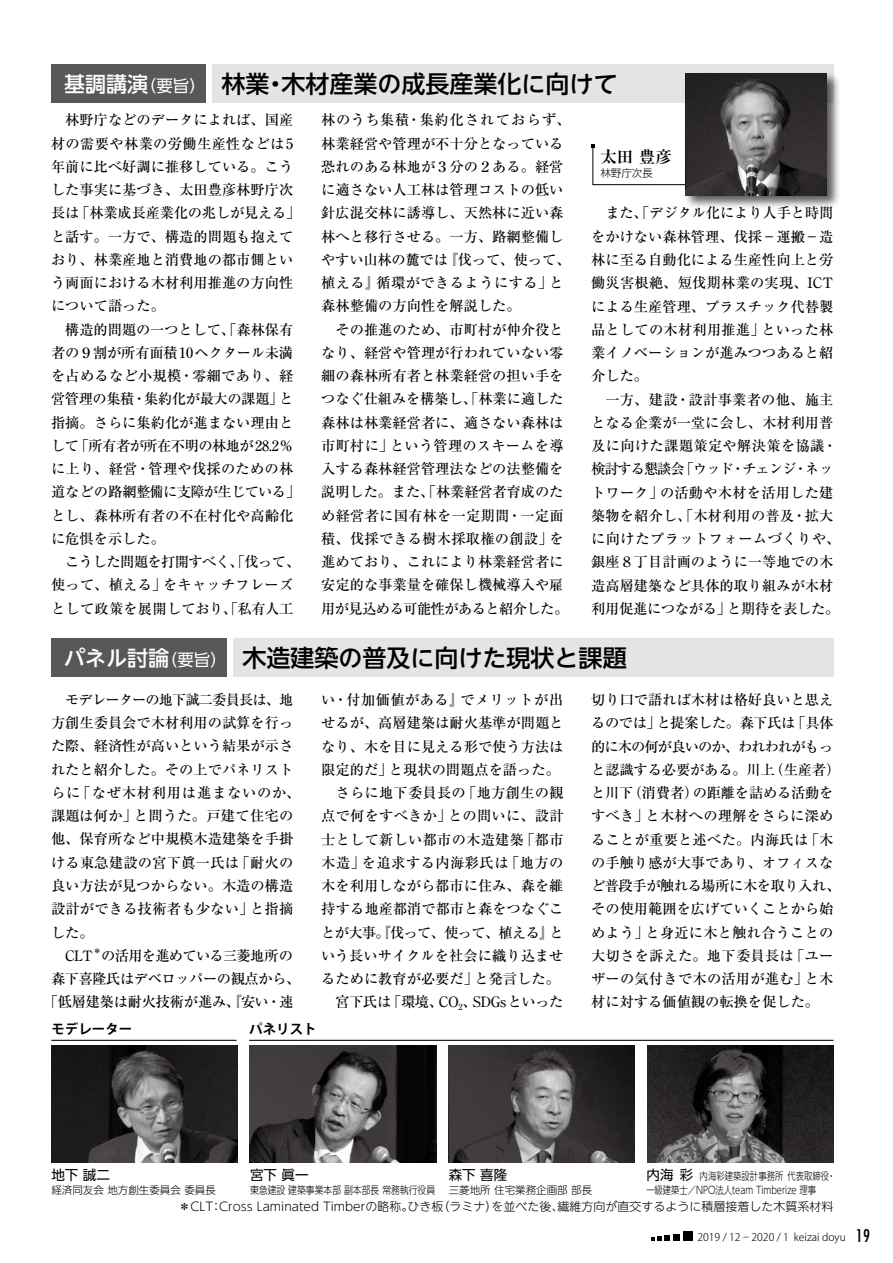
<style>
.page{position:relative;width:893px;height:1263px;background:#fff}
.page>*{position:absolute;margin:0;border:0;box-sizing:border-box;transform-origin:0 0}
.t1{font:500 24px "UD Shin Go NT Pr 6";color:#000}
.t2{font:700 16.5px "Ryumin Pro";color:#000}
.t3{font:500 14.25px/23.2px "Ryumin Pro";color:#000}
.t4{font:500 14.25px "Ryumin Pro";letter-spacing:-.03em;color:#000}
.t5{font:500 14.25px "Ryumin Pro";letter-spacing:-.06em;color:#000}
.t6{font:500 14.25px "Ryumin Pro";letter-spacing:.055em;color:#000}
.t7{font:500 14.25px "Ryumin Pro";letter-spacing:.02em;color:#000}
.t8{font:500 14.25px "Ryumin Pro";letter-spacing:-.05em;color:#000}
.t9{font:13.5px "UD Shin Go NT Pr 6";color:#000}
.t10{font:700 13.5px "Koz Go Pr 6 N";color:#000}
.t11{font:300 12px "UD Shin Go NT Pr 6";color:#000}
.t12{font:300 10.5px/13.5px "UD Shin Go NT Pr 6";color:#000;scale:.79 1}
.t13{font:300 10.5px "UD Shin Go NT Pr 6";color:#000}
.t14{font:300 10.5px "Koz Go Pro";color:#000}
.t15{font:300 10.5px "UD Shin Go NT Pr 6";color:#000;scale:.84 1}
.t16{font:300 10.5px "UD Shin Go Pr 6";color:#000}
.t17{font:500 8.25px "Ryumin Pro";color:#000}
.s1{font-size:21px;color:#fff}
.s2{font-weight:400;font-size:16.5px;color:#fff}
.s3{font-weight:400;font-size:18px}
.s4{font-weight:400;font-size:13.5px}
.s5{font-family:"Futura";font-weight:500;font-stretch:condensed;font-size:16.95px}
</style>
<div class="page">
<svg style="left:652px;top:1235px;width:18px;height:6px"></svg>
<div style="left:673px;top:1234px;width:7px;height:7px;background:#000"></div>
<div style="left:683px;top:1232px;width:9px;height:9px;background:#000"></div>
<div style="left:51px;top:639px;width:176px;height:38px;background:#595757"></div>
<div style="left:234px;top:639px;width:600px;height:38px;background:#e4e4e4"></div>
<div style="left:51px;top:65px;width:155px;height:38px;background:#595757"></div>
<div style="left:213px;top:65px;width:621px;height:38px;background:#e4e4e4"></div>
<svg style="left:591px;top:145px;width:93px;height:40px"></svg>
<hr style="left:51px;top:1040px;width:186px;height:1px;background:#000">
<hr style="left:249px;top:1040px;width:584px;height:1px;background:#000">
<div style="left:684px;top:71px;width:157px;height:139px;background:#000;opacity:.65"></div>
<img style="left:685px;top:73px;width:141px;height:122px">
<img style="left:51px;top:1045px;width:187px;height:117px">
<img style="left:250px;top:1045px;width:186px;height:117px">
<img style="left:449px;top:1045px;width:186px;height:117px">
<img style="left:647px;top:1045px;width:186px;height:117px">
<h1 class="t1" style="left:64px;top:64px;width:555px"><span class="s1">基調講演</span><span class="s2">（要旨）</span><span class="s3">　</span> 林業・木材産業の成長産業化に向けて</h1>
<p class="t3" style="left:321px;top:107px;width:251px">林のうち集積・集約化されておらず、林業経営や管理が不十分となっている恐れのある林地が３分の２ある。経営に適さない人工林は管理コストの低い針広混交林に誘導し、天然林に近い森林へと移行させる。一方、路網整備しやすい山林の麓では『伐って、使って、植える』循環ができるようにする」と森林整備の方向性を解説した。</p>
<p class="t3" style="left:321px;top:317px;width:249px;text-indent:14px">その推進のため、市町村が仲介役となり、経営や管理が行われていない零細の森林所有者と林業経営の担い手をつなぐ仕組みを構築し、「林業に適した森林は林業経営者に、適さない森林は市町村に」という管理のスキームを導入する森林経営管理法などの法整備を説明した。また、「林業経営者育成のため経営者に国有林を一定期間・一定面積、伐採できる樹木採取権の創設」を進めており、これにより林業経営者に安定的な事業量を確保し機械導入や雇用が見込める可能性があると紹介した。</p>
<p class="t3" style="left:51px;top:107px;width:251px;text-indent:14px">林野庁などのデータによれば、国産材の需要や林業の労働生産性などは5年前に比べ好調に推移している。こうした事実に基づき、太田豊彦林野庁次長は「林業成長産業化の兆しが見える」と話す。一方で、構造的問題も抱えており、林業産地と消費地の都市側という両面における木材利用推進の方向性について語った。</p>
<p class="t3" style="left:51px;top:317px;width:251px;text-indent:14px">構造的問題の一つとして、「森林保有者の９割が所有面積 10ヘクタール未満を占めるなど小規模・零細であり、経営管理の集積・集約化が最大の課題」と指摘。さらに集約化が進まない理由として「所有者が所在不明の林地が28.2％に上り、経営・管理や伐採のための林道などの路網整備に支障が生じている」とし、森林所有者の不在村化や高齢化に危惧を示した。</p>
<p class="t3" style="left:51px;top:549px;width:251px;text-indent:14px">こうした問題を打開すべく、「伐って、使って、植える」をキャッチフレーズとして政策を展開しており、「私有人工</p>
<p class="t2" style="left:600px;top:143px;width:73px">太田 豊彦</p>
<p class="t16" style="left:600px;top:164px;width:54px">林野庁次長</p>
<p class="t3" style="left:591px;top:200px;width:244px;text-align:justify;text-indent:14px">また、「デジタル化により人手と時間をかけない森林管理、伐採－運搬－造林に至る自動化による生産性向上と労働災害根絶、短伐期林業の実現、ICTによる生産管理、プラスチック代替製品としての木材利用推進」といった林業イノベーションが進みつつあると紹介した。</p>
<p class="t3" style="left:591px;top:387px;width:251px;text-align:center">一方、建設・設計事業者の他、施主<br>となる企業が一堂に会し、木材利用普及に向けた課題策定や解決策を協議・検討する懇談会「ウッド・チェンジ・ネットワーク」の活動や木材を活用した建築物を紹介し、「木材利用の普及・拡大に向けたプラットフォームづくりや、銀座８丁目計画のように一等地での木造高層建築など具体的取り組みが木材利用促進につながる」と期待を表した。</p>
<h1 class="t1" style="left:64px;top:638px;width:564px"><span class="s1">パネル討論</span><span class="s2">（要旨）</span><span class="s3">　</span> 木造建築の普及に向けた現状と課題</h1>
<p class="t5" style="left:65px;top:688px;width:229px">モデレーターの地下誠二委員長は、地</p>
<p class="t3" style="left:51px;top:710px;width:244px">方創生委員会で木材利用の試算を行っ</p>
<p class="t3" style="left:51px;top:733px;width:244px">た際、経済性が高いという結果が示さ</p>
<p class="t3" style="left:51px;top:757px;width:244px">れたと紹介した。その上でパネリスト</p>
<p class="t6" style="left:51px;top:781px;width:251px">らに「なぜ木材利用は進まないのか、</p>
<p class="t7" style="left:51px;top:805px;width:244px">課題は何か」と問うた。戸建て住宅の</p>
<p class="t3" style="left:51px;top:826px;width:244px">他、保育所など中規模木造建築を手掛</p>
<p class="t3" style="left:51px;top:850px;width:244px">ける東急建設の宮下眞一氏は「耐火の</p>
<p class="t3" style="left:51px;top:873px;width:244px">良い方法が見つからない。木造の構造</p>
<p class="t3" style="left:51px;top:896px;width:244px">設計ができる技術者も少ない」と指摘</p>
<p class="t3" style="left:51px;top:919px;width:44px">した。</p>
<p class="t3" style="left:65px;top:943px;width:29px">CLT</p>
<p class="t17" style="left:93px;top:944px;width:10px">＊</p>
<p class="t8" style="left:101px;top:944px;width:193px">の活用を進めている三菱地所の</p>
<p class="t4" style="left:51px;top:967px;width:251px">森下喜隆氏はデベロッパーの観点から、</p>
<p class="t3" style="left:44px;top:989px;width:251px">「低層建築は耐火技術が進み、『安い・速</p>
<p class="t3" style="left:321px;top:687px;width:244px;text-align:right">い・付加価値がある』でメリットが出せるが、高層建築は耐火基準が問題となり、木を目に見える形で使う方法は限定的だ」と現状の問題点を語った。さらに地下委員長の「地方創生の観点で何をすべきか」との問いに、設計士として新しい都市の木造建築「都市木造」を追求する内海彩氏は「地方の木を利用しながら都市に住み、森を維持する地産都消で都市と森をつなぐことが大事。『伐って、使って、植える』という長いサイクルを社会に織り込ませるために教育が必要だ」と発言した。宮下氏は「環境、CO<sub>2</sub>、SDGsといった</p>
<p class="t10" style="left:51px;top:1021px;width:83px">モデレーター</p>
<p class="t10" style="left:249px;top:1021px;width:69px">パネリスト</p>
<p class="t3" style="left:591px;top:687px;width:251px">切り口で語れば木材は格好良いと思えるのでは」と提案した。森下氏は「具体的に木の何が良いのか、われわれがもっと認識する必要がある。川上（生産者）と川下（消費者）の距離を詰める活動をすべき」と木材への理解をさらに深めることが重要と述べた。内海氏は「木の手触り感が大事であり、オフィスなど普段手が触れる場所に木を取り入れ、その使用範囲を広げていくことから始めよう」と身近に木と触れ合うことの大切さを訴えた。地下委員長は「ユーザーの気付きで木の活用が進む」と木材に対する価値観の転換を促した。</p>
<p class="t9" style="left:51px;top:1164px;width:60px">地下 誠二</p>
<p class="t13" style="left:51px;top:1181px;width:166px">経済同友会 地方創生委員会 委員長</p>
<p class="t9" style="left:250px;top:1164px;width:60px">宮下 眞一</p>
<p class="t15" style="left:250px;top:1181px;width:222px">東急建設 建築事業本部 副本部長 常務執行役員</p>
<p class="t9" style="left:449px;top:1164px;width:60px">森下 喜隆</p>
<p class="t13" style="left:449px;top:1181px;width:145px">三菱地所 住宅業務企画部 部長</p>
<p class="t12" style="left:646px;top:1169px;width:241px"><span class="s4">内海 彩</span> 内海彩建築設計事務所 代表取締役・一級建築士／NPO法人team Timberize 理事</p>
<p class="t11" style="left:179px;top:1197px;width:656px">＊CLT：Cross Laminated Timberの略称。ひき板（ラミナ）を並べた後、繊維方向が直交するように積層接着した木質系材料</p>
<p class="t14" style="left:697px;top:1230px;width:174px">2019 / 12 − 2020 / 1 keizai doyu <span class="s5">19</span></p>
</div>
